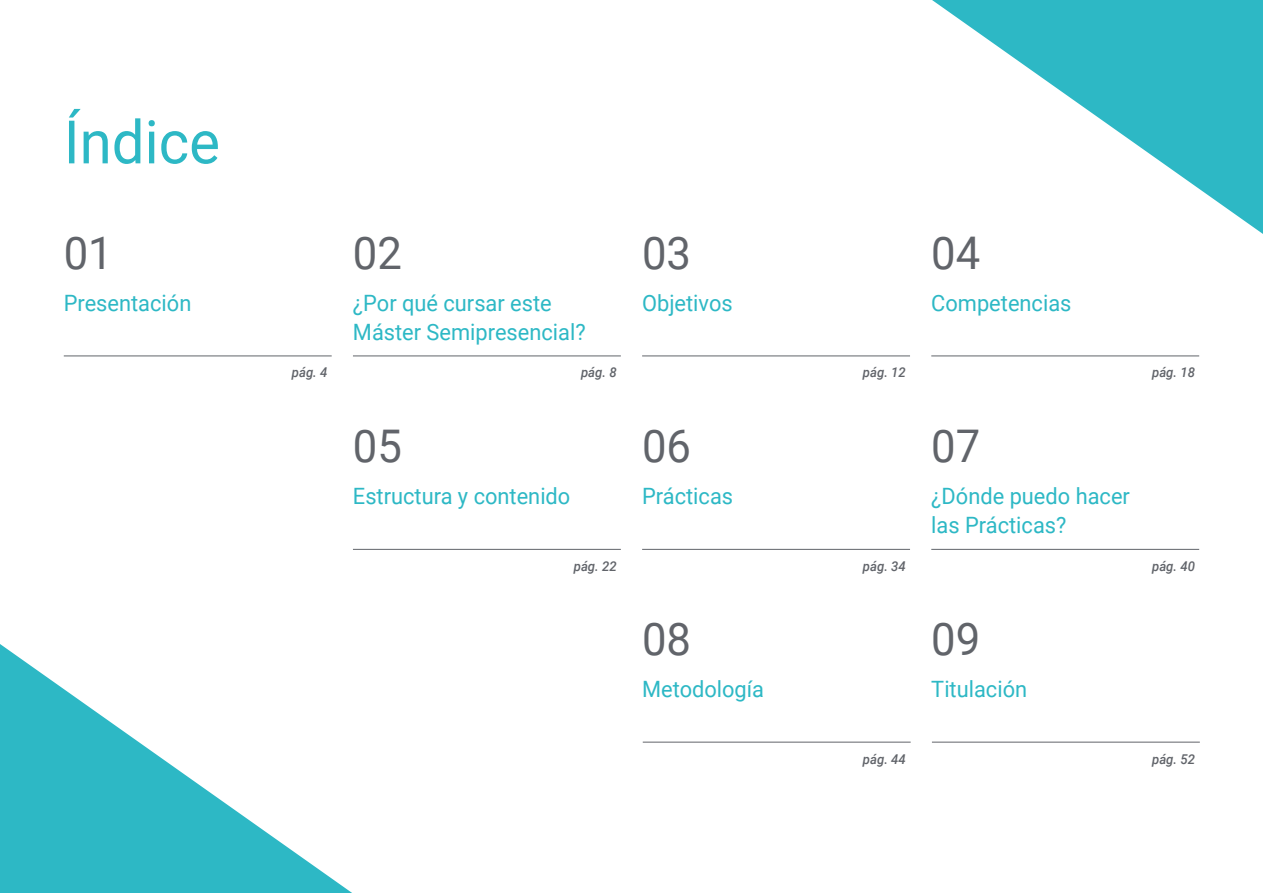
<style>
.page{position:relative;width:1263px;height:893px;background:#fff}
.page>*{position:absolute;margin:0;border:0;box-sizing:border-box;transform-origin:0 0}
.t1{font:60px "Roboto";color:#2db8c5}
.t2{font:45px "Roboto";color:#61646a}
.t3{font:22.5px/28.5px "Roboto";color:#2db8c5}
.t4{font:italic 500 13.5px "Roboto";color:#61646a}
</style>
<div class="page">
<svg style="left:0;top:644px;width:352px;height:249px"></svg>
<svg style="left:932px;top:0;width:331px;height:234px"></svg>
<hr style="left:64px;top:356px;width:268px;height:1px;background:#61646a">
<hr style="left:353px;top:549px;width:268px;height:1px;background:#61646a">
<hr style="left:353px;top:356px;width:268px;height:1px;background:#61646a">
<hr style="left:642px;top:356px;width:268px;height:1px;background:#61646a">
<hr style="left:642px;top:549px;width:268px;height:1px;background:#61646a">
<hr style="left:931px;top:549px;width:268px;height:1px;background:#61646a">
<hr style="left:643px;top:742px;width:268px;height:1px;background:#61646a">
<hr style="left:932px;top:742px;width:268px;height:1px;background:#61646a">
<hr style="left:931px;top:356px;width:268px;height:1px;background:#61646a">
<h1 class="t1" style="left:64px;top:100px;width:158px">Índice</h1>
<h2 class="t2" style="left:64px;top:221px;width:51px">01</h2>
<h2 class="t2" style="left:642px;top:221px;width:51px">03</h2>
<h2 class="t2" style="left:353px;top:221px;width:51px">02</h2>
<p class="t3" style="left:353px;top:288px;width:234px">¿Por qué cursar este<br>Máster Semipresencial?</p>
<p class="t3" style="left:931px;top:288px;width:142px">Competencias</p>
<h2 class="t2" style="left:931px;top:221px;width:51px">04</h2>
<p class="t3" style="left:64px;top:288px;width:129px">Presentación</p>
<p class="t3" style="left:642px;top:288px;width:92px">Objetivos</p>
<p class="t4" style="left:292px;top:363px;width:37px">pág. 4</p>
<p class="t4" style="left:581px;top:363px;width:37px">pág. 8</p>
<p class="t4" style="left:863px;top:363px;width:44px">pág. 12</p>
<h2 class="t2" style="left:353px;top:414px;width:51px">05</h2>
<p class="t3" style="left:353px;top:481px;width:219px">Estructura y contenido</p>
<h2 class="t2" style="left:642px;top:414px;width:51px">06</h2>
<p class="t3" style="left:642px;top:481px;width:93px">Prácticas</p>
<h2 class="t2" style="left:931px;top:414px;width:51px">07</h2>
<p class="t3" style="left:931px;top:481px;width:200px">¿Dónde puedo hacer las Prácticas?</p>
<p class="t4" style="left:1152px;top:363px;width:44px">pág. 18</p>
<p class="t4" style="left:574px;top:556px;width:44px">pág. 22</p>
<p class="t4" style="left:863px;top:556px;width:44px">pág. 34</p>
<p class="t4" style="left:1152px;top:556px;width:44px">pág. 40</p>
<h2 class="t2" style="left:642px;top:607px;width:51px">08</h2>
<h2 class="t2" style="left:931px;top:607px;width:51px">09</h2>
<p class="t3" style="left:642px;top:674px;width:123px">Metodología</p>
<p class="t3" style="left:931px;top:674px;width:97px">Titulación</p>
<p class="t4" style="left:863px;top:749px;width:44px">pág. 44</p>
<p class="t4" style="left:1152px;top:749px;width:44px">pág. 52</p>
</div>
